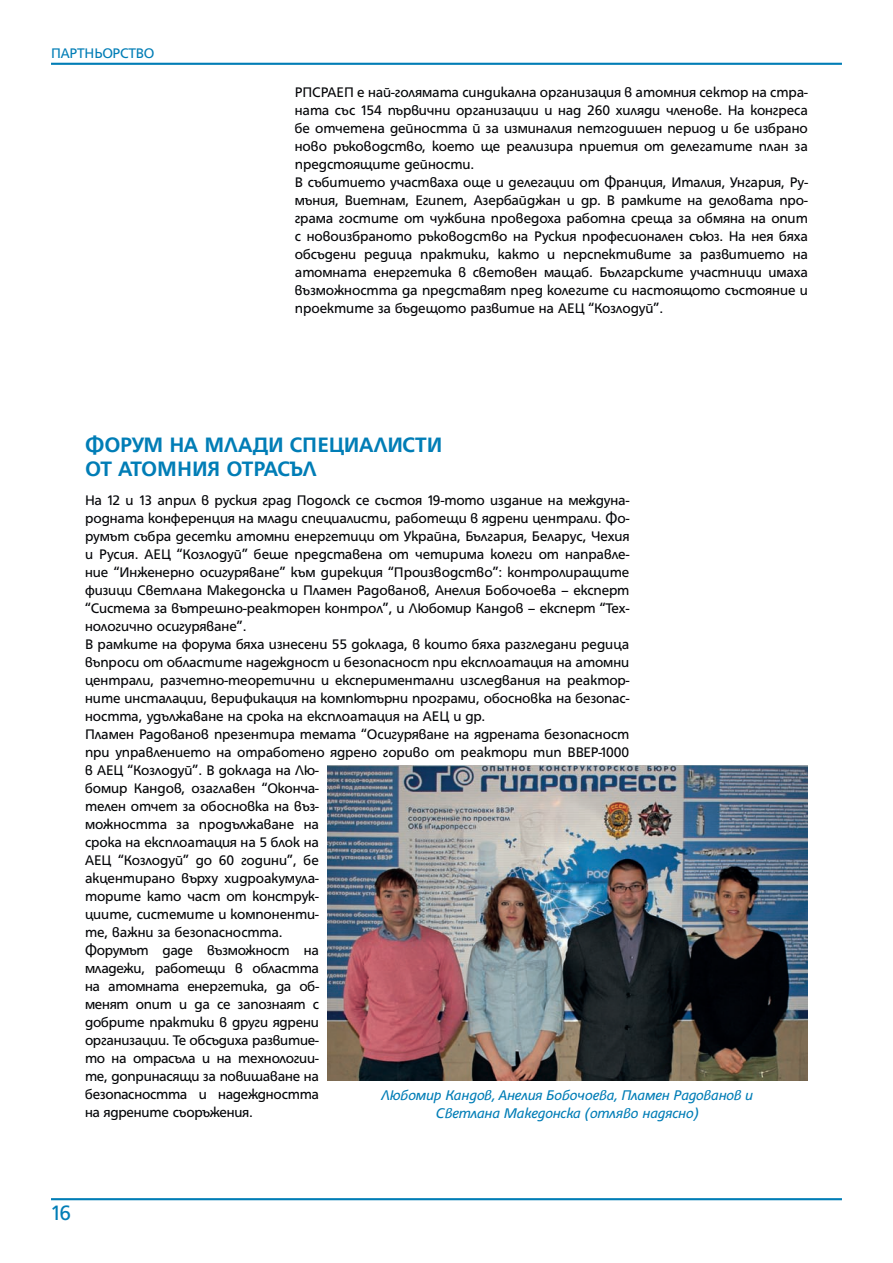
<style>
.page{position:relative;width:893px;height:1263px;background:#fff}
.page>*{position:absolute;margin:0;border:0;box-sizing:border-box;transform-origin:0 0}
.t1{font:700 22.5px "Grotesk HS Bg";color:#007db6}
.t2{font:22.5px "Grotesk HS Bg";color:#007db6}
.t3{font:15px/18px "Grotesk HS Bg";letter-spacing:-.005em;color:#040508}
.t4{font:italic 15px/18px "Grotesk HS Bg";letter-spacing:-.015em;color:#007db6;text-align:center}
.t5{font:15px "Grotesk HS Bg";letter-spacing:-.015em;color:#007db6}
</style>
<div class="page">
<hr style="left:51px;top:1198px;width:791px;height:2px;background:#007db6">
<hr style="left:51px;top:63px;width:791px;height:2px;background:#007db6">
<img style="left:327px;top:765px;width:481px;height:315px">
<p class="t5" style="left:51px;top:46px;width:105px">ПАРТНЬОРСТВО</p>
<p class="t3" style="left:295px;top:83px;width:515px">РПСРАЕП е най-голямата синдикална организация в атомния сектор на стра&shy;ната със 154 първични организации и над 260 хиляди членове. На конгреса бе отчетена дейността й за изминалия петгодишен период и бе избрано ново ръководство, което ще реализира приетия от делегатите план за предстоящите дейности.<br>В събитието участваха още и делегации от Франция, Италия, Унгария, Ру&shy;мъния, Виетнам, Египет, Азербайджан и др. В рамките на деловата про&shy;грама гостите от чужбина проведоха работна среща за обмяна на опит с новоизбраното ръководство на Руския професионален съюз. На нея бяха обсъдени редица практики, както и перспективите за развитието на атомната енергетика в световен мащаб. Българските участници имаха възможността да представят пред колегите си настоящото състояние и проектите за бъдещото развитие на АЕЦ “Козлодуй”.</p>
<h1 class="t1" style="left:85px;top:433px;width:232px">Форум на млади спец</h1>
<h1 class="t1" style="left:344px;top:433px;width:100px">иалисти</h1>
<h1 class="t1" style="left:85px;top:457px;width:49px">от атомн</h1>
<h1 class="t1" style="left:192px;top:457px;width:48px">ия отра</h1>
<h1 class="t1" style="left:277px;top:457px;width:41px">съл</h1>
<p class="t3" style="left:85px;top:491px;width:546px">На 12 и 13 април в руския град Подолск се състоя 19-тото издание на междуна&shy;родната конференция на млади специалисти, работещи в ядрени централи. Фо&shy;румът събра десетки атомни енергетици от Украйна, България, Беларус, Чехия и Русия. АЕЦ “Козлодуй” беше представена от четирима колеги от направле&shy;ние “Инженерно осигуряване” към дирекция “Производство”: контролиращите физици Светлана Македонска и Пламен Радованов, Анелия Бобочоева – експерт “Система за вътрешно-реакторен контрол”, и Любомир Кандов – експерт “Тех&shy;нологично осигуряване”.<br>В рамките на форума бяха изнесени 55 доклада, в които бяха разгледани редица въпроси от областите надеждност и безопасност при експлоатация на атомни централи, разчетно-теоретични и експериментални изследвания на реактор&shy;ните инсталации, верификация на компютърни програми, обосновка на безопас&shy;ността, удължаване на срока на експлоатация на АЕЦ и др.<br>Пламен Радованов презентира темата “Осигуряване на ядрената безопасност при управлението на отработено ядрено гориво от реактори тип ВВЕР-1000 в АЕЦ “Козлодуй”. В доклада на Лю-<br>бомир Кандов, озаглавен “Оконча-<br>телен отчет за обосновка на въз-<br>можността за продължаване на<br>срока на експлоатация на 5 блок на<br>АЕЦ “Козлодуй” до 60 години”, бе<br>акцентирано върху хидроакумула-<br>торите като част от конструк-<br>циите, системите и компоненти-<br>те, важни за безопасността.<br>Форумът даде възможност на<br>младежи, работещи в областта<br>на атомната енергетика, да об-<br>менят опит и да се запознаят с<br>добрите практики в други ядрени<br>организации. Те обсъдиха развитие-<br>то на отрасъла и на технологии-<br>те, допринасящи за повишаване на<br>безопасността и надеждността<br>на ядрените съоръжения.</p>
<p class="t4" style="left:382px;top:1087px;width:373px">Любомир Кандов, Анелия Бобочоева, Пламен Радованов и<br>Светлана Македонска (отляво надясно)</p>
<h1 class="t2" style="left:51px;top:1201px;width:22px">16</h1>
</div>
